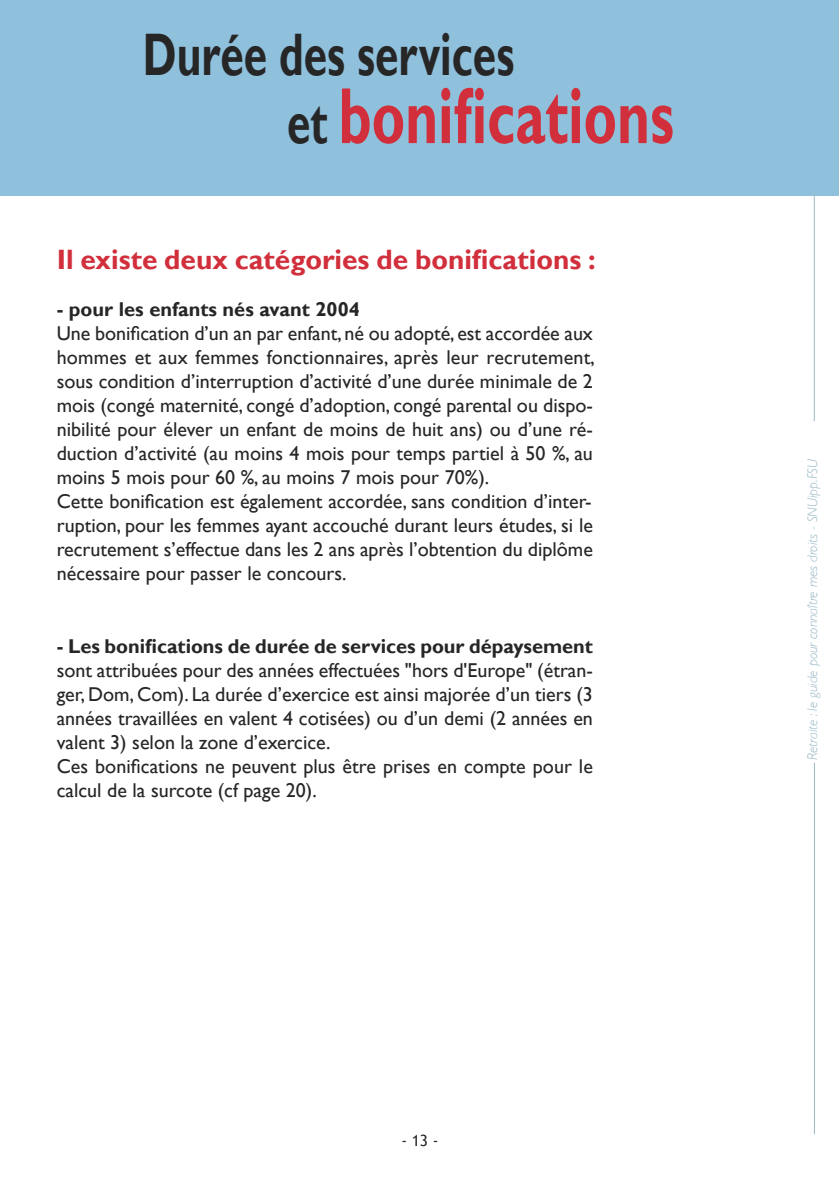
<style>
.page{position:relative;width:840px;height:1191px;background:#fff}
.page>*{position:absolute;margin:0;border:0;box-sizing:border-box;transform-origin:0 0}
.t1{font:700 80px "Gill Sans";color:#d12f3b;scale:.71 1}
.t2{font:700 60px "Gill Sans";color:#272627;scale:.71 1}
.t3{font:700 28px "Gill Sans";color:#d12f3b}
.t4{font:20px/24px "Gill Sans";color:#272627}
.t5{font:700 20px "Gill Sans";color:#272627}
.t6{font:15.6px "Trebuchet MS";color:#272627}
.t7{font:italic 300 14px "Gill Sans";color:#99b9c6}
.s1{font-size:60px;color:#272627}
</style>
<div class="page">
<div style="left:0;top:0;width:838px;height:196px;background:#8fc1dc"></div>
<hr style="left:813px;top:763px;width:1px;height:371px;background:#99b9c6">
<hr style="left:813px;top:194px;width:1px;height:227px;background:#99b9c6">
<h2 class="t2" style="left:143px;top:20px;width:524px">Durée des services</h2>
<h1 class="t1" style="left:287px;top:69px;width:546px"><span class="s1">et</span> bonifications</h1>
<h3 class="t3" style="left:57px;top:243px;width:540px">Il existe deux catégories de bonifications :</h3>
<p class="t5" style="left:57px;top:298px;width:304px">- pour les enfants nés avant 2004</p>
<p class="t4" style="left:57px;top:321px;width:539px">Une bonification d’un an par enfant, né ou adopté, est accordée aux hommes et aux femmes fonctionnaires, après leur recrutement, sous condition d’interruption d’activité d’une durée minimale de 2 mois (congé maternité, congé d’adoption, congé parental ou dispo&shy;nibilité pour élever un enfant de moins de huit ans) ou d’une ré&shy;duction d’activité (au moins 4 mois pour temps partiel à 50 %, au moins 5 mois pour 60 %, au moins 7 mois pour 70%).<br>Cette bonification est également accordée, sans condition d’inter&shy;ruption, pour les femmes ayant accouché durant leurs études, si le recrutement s’effectue dans les 2 ans après l’obtention du diplôme nécessaire pour passer le concours.</p>
<p class="t5" style="left:57px;top:634px;width:537px">- Les bonifications de durée de services pour dépaysement</p>
<p class="t4" style="left:57px;top:657px;width:537px">sont attribuées pour des années effectuées "hors d'Europe" (étran&shy;ger, Dom, Com). La durée d’exercice est ainsi majorée d’un tiers (3 années travaillées en valent 4 cotisées) ou d’un demi (2 années en valent 3) selon la zone d’exercice.<br>Ces bonifications ne peuvent plus être prises en compte pour le calcul de la surcote (cf page 20).</p>
<p class="t6" style="left:401px;top:1131px;width:39px">-13-</p>
<p class="t7" style="left:804px;top:760px;width:303px;rotate:-90deg">Retraite : le guide pour connaître mes droits - SNUipp.FSU</p>
</div>
